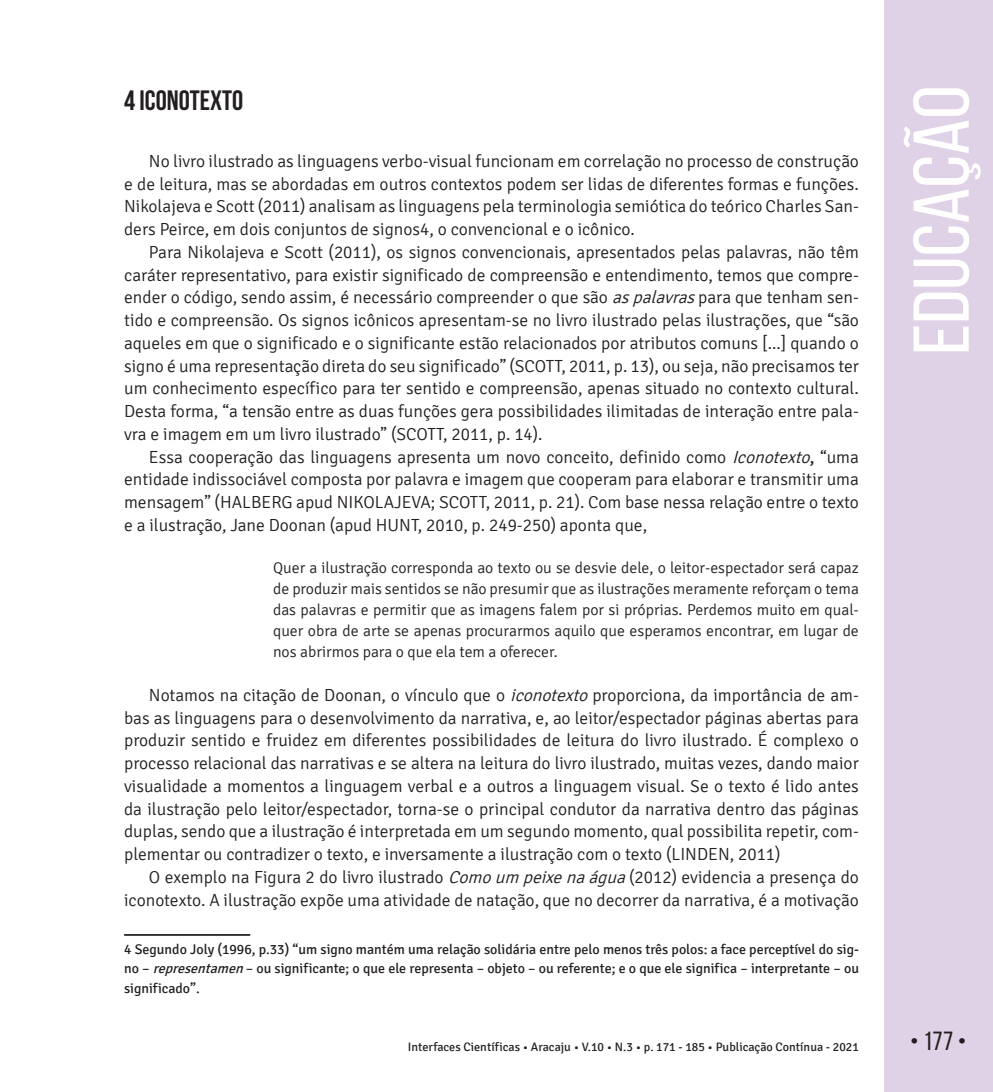
<style>
.page{position:relative;width:993px;height:1092px;background:#fff}
.page>*{position:absolute;margin:0;border:0;box-sizing:border-box;transform-origin:0 0}
.t1{font:78.75px "Bebas Neue";color:#fff;scale:1.09 1}
.Título_1{font:700 28px "Bebas Neue";color:#231f20}
.t2{font:26.25px "Bebas Neue";color:#231f20}
.TEXTO{font:300 17.5px/22.8px "Signika";color:#231f20;text-align:justify}
.CITAÇÃO{font:300 15.75px/21px "Signika";color:#231f20;text-align:justify}
.NOTA_DE_RODAPÉ{font:14px/19.2px "Signika";color:#231f20;text-align:justify}
.t3{font:12.25px "Signika";color:#231f20}
.s1{font-style:italic}
.s2{font-weight:400}
</style>
<div class="page">
<div style="left:883px;top:0;width:109px;height:1091px;background:#e0d2e6"></div>
<hr style="left:124px;top:934px;width:126px;height:1px;background:#231f20">
<p class="Título_1" style="left:124px;top:85px;width:121px">4 ICONOTEXTO</p>
<p class="TEXTO" style="left:124px;top:150px;width:736px;text-indent:25px">No livro ilustrado as linguagens verbo-visual funcionam em correlação no processo de construção e de leitura, mas se abordadas em outros contextos podem ser lidas de diferentes formas e funções.<br>Nikolajeva e Scott (2011) analisam as linguagens pela terminologia semiótica do teórico Charles San&shy;ders Peirce, em dois conjuntos de signos4, o convencional e o icônico.</p>
<p class="TEXTO" style="left:124px;top:241px;width:736px;text-indent:25px">Para Nikolajeva e Scott (2011), os signos convencionais, apresentados pelas palavras, não têm caráter representativo, para existir significado de compreensão e entendimento, temos que compre&shy;ender o código, sendo assim, é necessário compreender o que são <span class="s1">aspalavras</span>para que tenham sen&shy;tido e compreensão. Os signos icônicos apresentam-se no livro ilustrado pelas ilustrações, que “são aqueles em que o significado e o significante estão relacionados por atributos comuns [...] quando o signo é uma representação direta do seu significado” (SCOTT, 2011, p. 13), ou seja, não precisamos ter um conhecimento específico para ter sentido e compreensão, apenas situado no contexto cultural.<br>Desta forma, “a tensão entre as duas funções gera possibilidades ilimitadas de interação entre pala&shy;vra e imagem em um livro ilustrado” (SCOTT, 2011, p. 14).</p>
<p class="TEXTO" style="left:124px;top:445px;width:736px;text-indent:25px">Essa cooperação das linguagens apresenta um novo conceito, definido como <span class="s1">Iconotexto</span><span class="s2">,</span> “uma entidade indissociável composta por palavra e imagem que cooperam para elaborar e transmitir uma mensagem” (HALBERG apud NIKOLAJEVA; SCOTT, 2011, p. 21). Com base nessa relação entre o texto e a ilustração, Jane Doonan (apud HUNT, 2010, p. 249-250) aponta que,</p>
<p class="CITAÇÃO" style="left:273px;top:557px;width:587px">Quer a ilustração corresponda ao texto ou se desvie dele, o leitor-espectador será capaz de produzir mais sentidos se não presumir que as ilustrações meramente reforçam o tema das palavras e permitir que as imagens falem por si próprias. Perdemos muito em qual&shy;quer obra de arte se apenas procurarmos aquilo que esperamos encontrar, em lugar de nos abrirmos para o que ela tem a oferecer.</p>
<p class="TEXTO" style="left:124px;top:683px;width:736px;text-indent:25px">Notamos na citação de Doonan, o vínculo que o <span class="s1">iconotexto</span>proporciona, da importância de am&shy;bas as linguagens para o desenvolvimento da narrativa, e, ao leitor/espectador páginas abertas para produzir sentido e fruidez em diferentes possibilidades de leitura do livro ilustrado. É complexo o processo relacional das narrativas e se altera na leitura do livro ilustrado, muitas vezes, dando maior visualidade a momentos a linguagem verbal e a outros a linguagem visual. Se o texto é lido antes da ilustração pelo leitor/espectador, torna-se o principal condutor da narrativa dentro das páginas duplas, sendo que a ilustração é interpretada em um segundo momento, qual possibilita repetir, com&shy;plementar ou contradizer o texto, e inversamente a ilustração com o texto (LINDEN, 2011)</p>
<p class="TEXTO" style="left:124px;top:865px;width:736px;text-align:right">O exemplo na Figura 2 do livro ilustrado <span class="s1">Comoum peixenaágua</span>(2012) evidencia a presença do iconotexto. A ilustração expõe uma atividade de natação, que no decorrer da narrativa, é a motivação</p>
<p class="NOTA_DE_RODAPÉ" style="left:124px;top:940px;width:736px">4 Segundo Joly (1996, p.33) “um signo mantém uma relação solidária entre pelo menos três polos: a face perceptível do sig&shy;no – <span class="s1">representamen</span>– ou significante; o que ele representa – objeto – ou referente; e o que ele significa – interpretante – ou significado”.</p>
<h1 class="t1" style="left:898px;top:355px;width:248px;rotate:-90deg">EDUCAÇÃO</h1>
<p class="t3" style="left:408px;top:1040px;width:452px">Interfaces Científicas • Aracaju • V.10 • N.3 • p. 171 - 185 • Publicação Contínua - 2021</p>
<h3 class="t2" style="left:909px;top:1026px;width:58px">• 177 •</h3>
</div>
